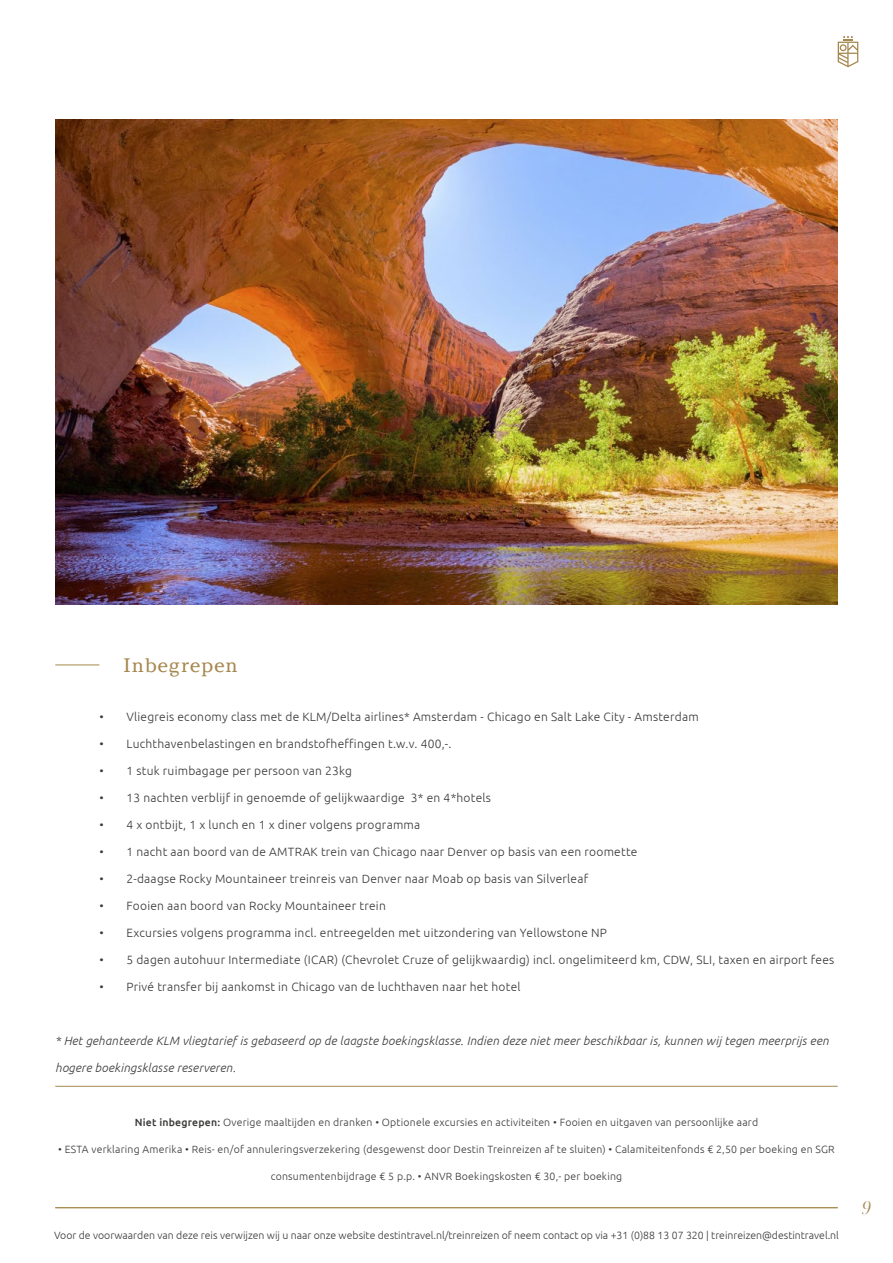
<style>
.page{position:relative;width:893px;height:1263px;background:#fff}
.page>*{position:absolute;margin:0;border:0;box-sizing:border-box;transform-origin:0 0}
.t1{font:19.5px "Argesta Text";letter-spacing:.02em;color:#a5884e}
.t2{font:italic 18px "Argesta Hairline";color:#a5884e}
.t3{font:300 12px "Ubuntu";letter-spacing:.02em;color:#383837}
.t4{font:italic 300 12px "Ubuntu";letter-spacing:.02em;color:#383837}
.t5{font:300 10.5px "Ubuntu";letter-spacing:.02em;color:#383837}
.t6{font:300 10.5px "Ubuntu";color:#383837}
.s1{font-weight:500}
</style>
<div class="page">
<svg style="left:838px;top:36px;width:20px;height:31px"></svg>
<hr style="left:55px;top:1207px;width:783px;height:1px;background:#a5884e">
<hr style="left:55px;top:1086px;width:783px;height:1px;background:#a5884e">
<hr style="left:55px;top:664px;width:44px;height:1px;background:#a5884e">
<img style="left:55px;top:120px;width:783px;height:484px">
<h1 class="t1" style="left:123px;top:653px;width:117px">Inbegrepen</h1>
<p class="t3" style="left:99px;top:710px;width:601px">• Vliegreis economy class met de KLM/Delta airlines* Amsterdam - Chicago en Salt Lake City - Amsterdam</p>
<p class="t3" style="left:99px;top:737px;width:354px">• Luchthavenbelastingen en brandstofheffingen t.w.v. 400,-.</p>
<p class="t3" style="left:99px;top:764px;width:254px">• 1 stuk ruimbagage per persoon van 23kg</p>
<p class="t3" style="left:99px;top:791px;width:393px">• 13 nachten verblijf in genoemde of gelijkwaardige 3* en 4*hotels</p>
<p class="t3" style="left:99px;top:818px;width:322px">• 4 x ontbijt, 1 x lunch en 1 x diner volgens programma</p>
<p class="t3" style="left:99px;top:845px;width:540px">• 1 nacht aan boord van de AMTRAK trein van Chicago naar Denver op basis van een roomette</p>
<p class="t3" style="left:99px;top:872px;width:490px">• 2-daagse Rocky Mountaineer treinreis van Denver naar Moab op basis van Silverleaf</p>
<p class="t3" style="left:99px;top:899px;width:288px">• Fooien aan boord van Rocky Mountaineer trein</p>
<p class="t3" style="left:99px;top:926px;width:509px">• Excursies volgens programma incl. entreegelden met uitzondering van Yellowstone NP</p>
<p class="t3" style="left:99px;top:953px;width:736px">• 5 dagen autohuur Intermediate (ICAR) (Chevrolet Cruze of gelijkwaardig) incl. ongelimiteerd km, CDW, SLI, taxen en airport fees</p>
<p class="t3" style="left:99px;top:980px;width:423px">• Privé transfer bij aankomst in Chicago van de luchthaven naar het hotel</p>
<p class="t4" style="left:55px;top:1034px;width:775px">* Het gehanteerde KLM vliegtarief is gebaseerd op de laagste boekingsklasse. Indien deze niet meer beschikbaar is, kunnen wij tegen meerprijs een</p>
<p class="t4" style="left:55px;top:1061px;width:182px">hogere boekingsklasse reserveren.</p>
<p class="t5" style="left:135px;top:1116px;width:625px"><span class="s1">Niet inbegrepen:</span> Overige maaltijden en dranken • Optionele excursies en activiteiten • Fooien en uitgaven van persoonlijke aard</p>
<p class="t5" style="left:58px;top:1143px;width:778px">• ESTA verklaring Amerika • Reis- en/of annuleringsverzekering (desgewenst door Destin Treinreizen af te sluiten) • Calamiteitenfonds € 2,50 per boeking en SGR</p>
<p class="t5" style="left:271px;top:1170px;width:353px">consumentenbijdrage € 5 p.p. • ANVR Boekingskosten € 30,- per boeking</p>
<p class="t6" style="left:54px;top:1229px;width:786px">Voor de voorwaarden van deze reis verwijzen wij u naar onze website destintravel.nl/treinreizen of neem contact op via +31 (0)88 13 07 320 | treinreizen@destintravel.nl</p>
<h2 class="t2" style="left:860px;top:1197px;width:12px">9</h2>
</div>
